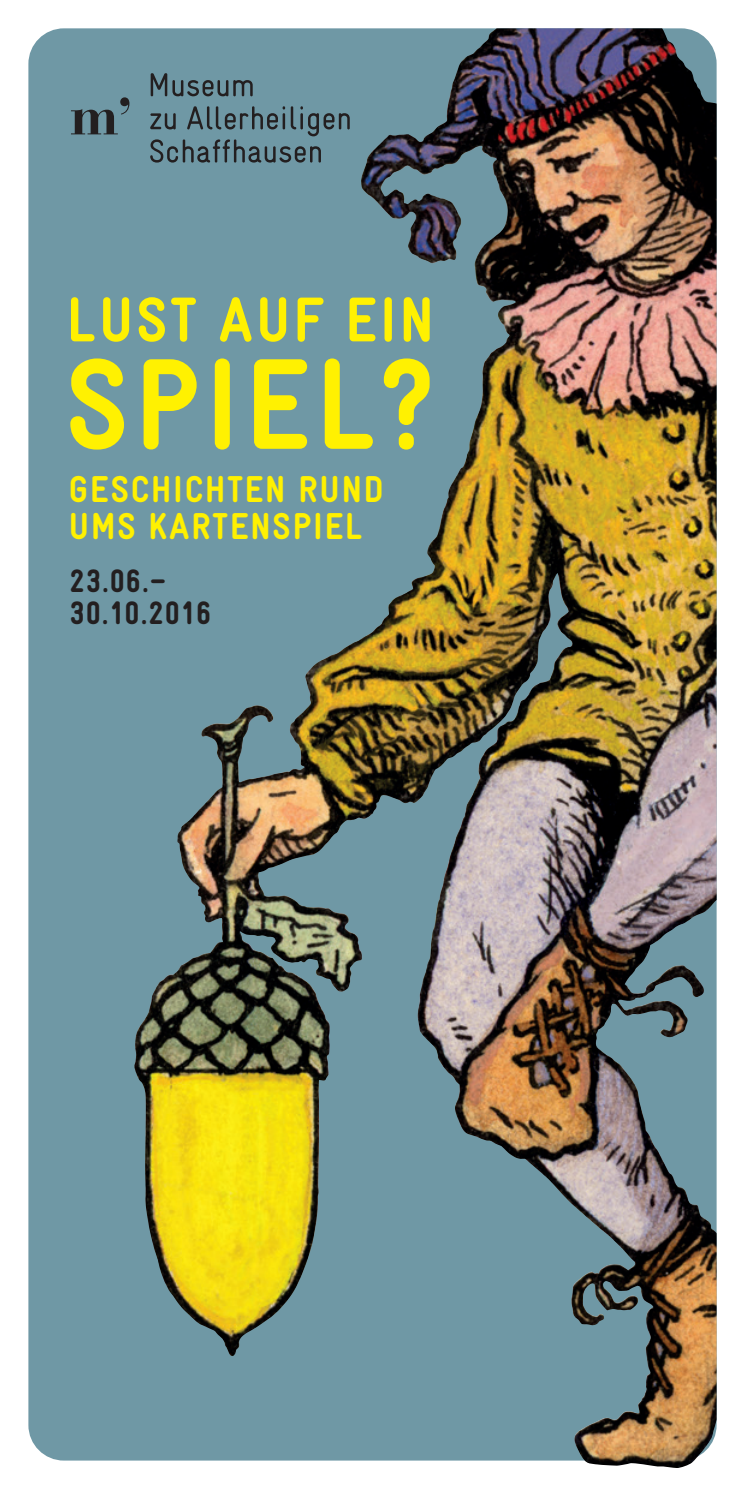
<style>
.page{position:relative;width:745px;height:1489px;background:#fff}
.page>*{position:absolute;margin:0;border:0;box-sizing:border-box;transform-origin:0 0}
.t1{font:900 129.5px "Gravur Condensed";letter-spacing:.05em;color:#fff101}
.t2{font:900 63.25px "Gravur Condensed";letter-spacing:.05em;color:#fff101}
.t3{font:900 37.5px/37.5px "Gravur Condensed";letter-spacing:.05em;color:#fff101}
.t4{font:900 32.5px/32.5px "Gravur Condensed";letter-spacing:.05em;color:#231f20}
</style>
<div class="page">
<img style="left:28px;top:28px;width:688px;height:1432px;border-radius:35px">
<img style="left:360px;top:28px;width:136px;height:235px">
<svg style="left:71px;top:97px;width:58px;height:37px;background:#57737c"></svg>
<svg style="left:150px;top:73px;width:102px;height:23px;background:#58747d"></svg>
<svg style="left:150px;top:106px;width:199px;height:56px;background:#5e7d88"></svg>
<h2 class="t2" style="left:67px;top:284px;width:368px">LUST AUF EIN</h2>
<h1 class="t1" style="left:66px;top:332px;width:370px">SPIEL?</h1>
<p class="t3" style="left:69px;top:470px;width:316px">GESCHICHTEN RUND<br>UMS KARTENSPIEL</p>
<p class="t4" style="left:70px;top:564px;width:142px">23.06.–<br>30.10.2016</p>
</div>
